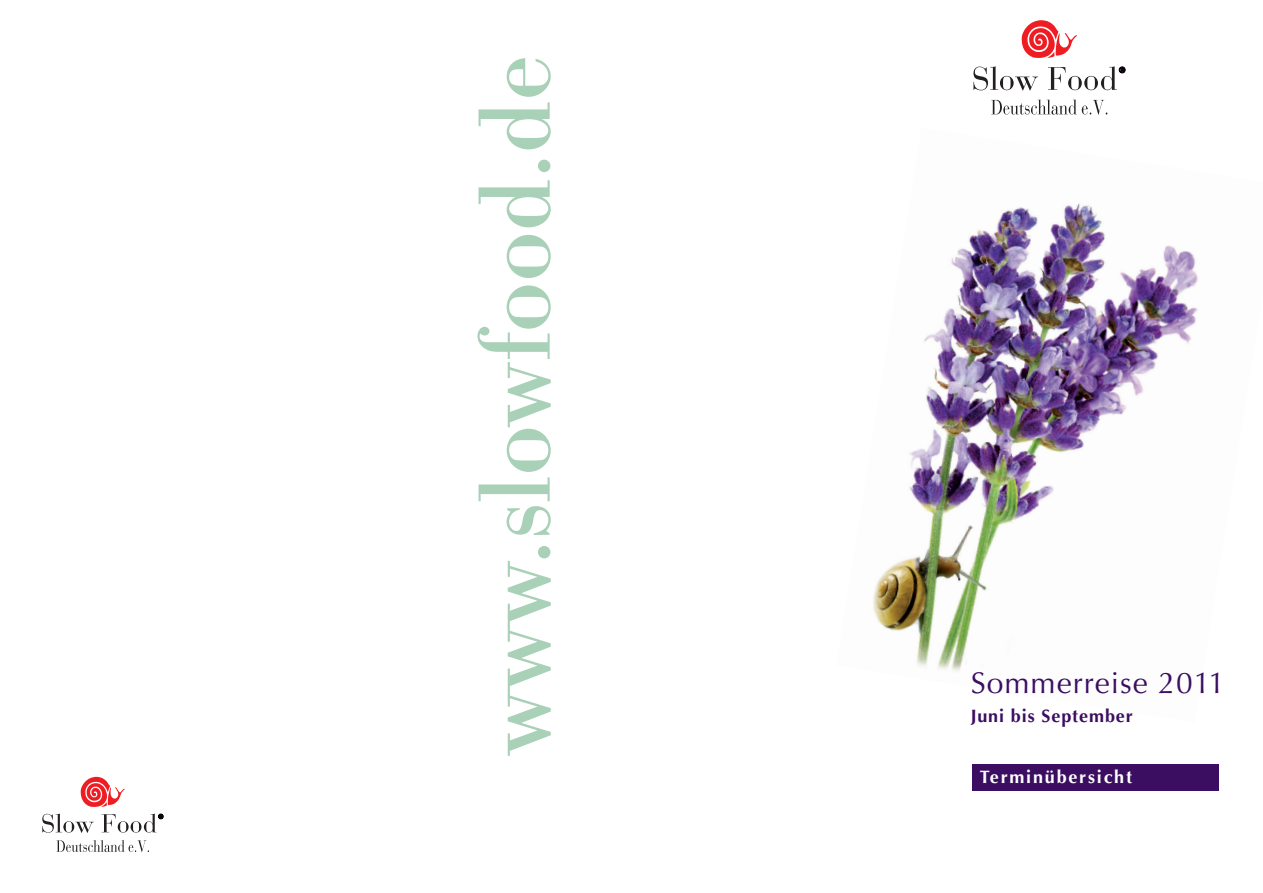
<style>
.page{position:relative;width:1263px;height:893px;background:#fff}
.page>*{position:absolute;margin:0;border:0;box-sizing:border-box;transform-origin:0 0}
.t1{font:106.65px "Bodoni Antiqua T";color:#a9d1b7}
.t2{font:30px "Optima LT Std";letter-spacing:.035em;color:#3b0e62}
.t3{font:700 18px "Optima LT Std";letter-spacing:.05em;color:#3b0e62}
.t4{font:700 18px "Optima LT Std";letter-spacing:.1em;color:#fff}
</style>
<div class="page">
<img style="left:873px;top:203px;width:325px;height:468px">
<div style="left:972px;top:765px;width:246px;height:26px;background:#3b0e62"></div>
<svg style="left:1021px;top:20px;width:56px;height:38px"></svg>
<svg style="left:991px;top:99px;width:116px;height:16px"></svg>
<svg style="left:973px;top:66px;width:65px;height:25px"></svg>
<svg style="left:1048px;top:66px;width:77px;height:24px"></svg>
<svg style="left:81px;top:777px;width:44px;height:30px"></svg>
<svg style="left:56px;top:840px;width:93px;height:12px"></svg>
<svg style="left:42px;top:813px;width:52px;height:20px"></svg>
<svg style="left:102px;top:813px;width:61px;height:20px"></svg>
<h1 class="t1" style="left:452px;top:756px;width:702px;rotate:-90deg">www.slowfood.de</h1>
<h2 class="t2" style="left:971px;top:665px;width:256px">Sommerreise 2011</h2>
<p class="t3" style="left:971px;top:706px;width:164px">Juni bis September</p>
<p class="t4" style="left:980px;top:766px;width:154px">Terminübersicht</p>
</div>
